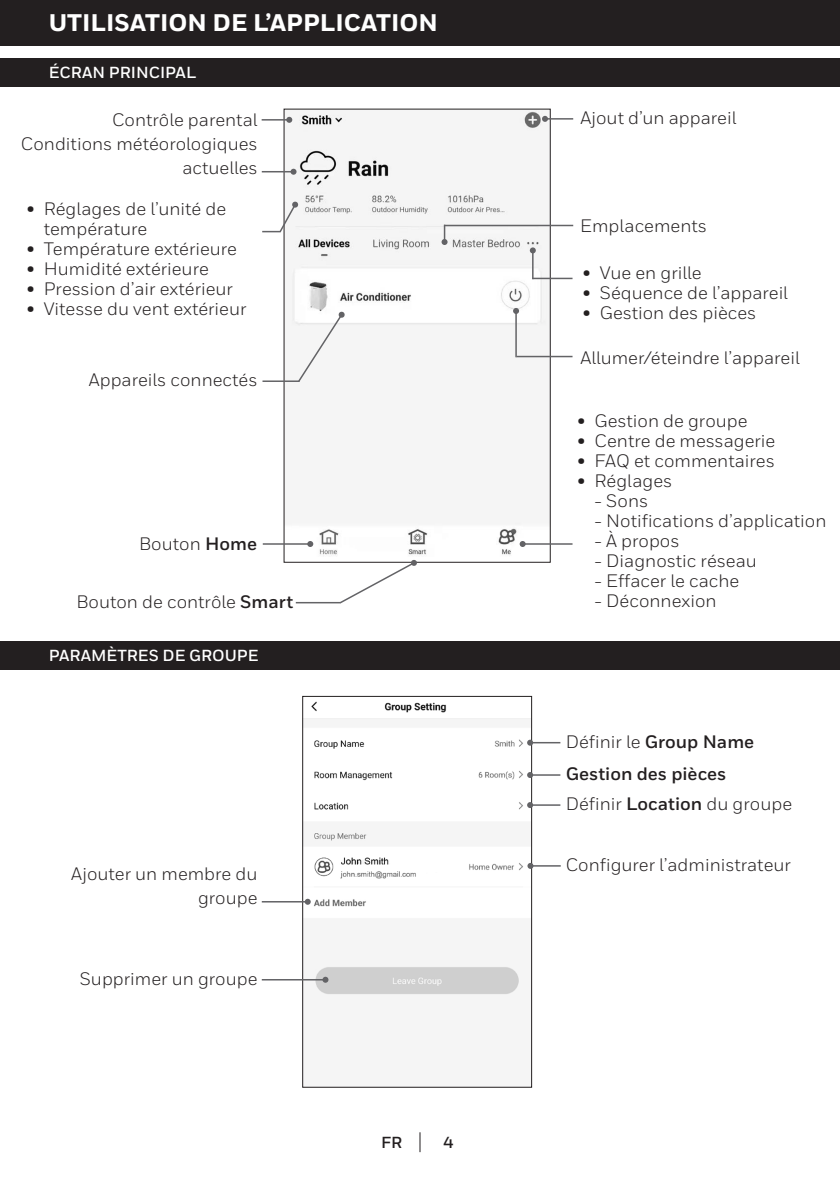
<style>
.page{position:relative;width:840px;height:1191px;background:#fff}
.page>*{position:absolute;margin:0;border:0;box-sizing:border-box;transform-origin:0 0}
.t1{font:800 24px "Honeywell Sans";color:#fff}
.Bullet_Point_Chinese{font:18px/20px "Honeywell Sans";color:#231f20}
.t2{font:700 18px "Honeywell Sans";color:#231f20}
.t3{font:700 16px "Honeywell Sans";color:#fff}
.t4{font:700 16px "Honeywell Sans";color:#231f20}
.s1{font-weight:700}
</style>
<div class="page">
<img style="left:285px;top:111px;width:263px;height:444px">
<img style="left:304px;top:701px;width:225px;height:294px">
<div style="left:302px;top:696px;width:229px;height:391px;border:1px solid #231f20"></div>
<svg style="left:419px;top:1132px;width:1px;height:20px"></svg>
<div style="left:0;top:0;width:839px;height:45px;background:#231f20"></div>
<div style="left:0;top:58px;width:839px;height:28px;background:#231f20"></div>
<hr style="left:295px;top:602px;width:45px;height:1px;background:#636366">
<hr style="left:522px;top:543px;width:50px;height:2px;background:#636366">
<svg style="left:519px;top:541px;width:6px;height:6px"></svg>
<hr style="left:544px;top:118px;width:29px;height:2px;background:#636366">
<svg style="left:541px;top:116px;width:6px;height:6px"></svg>
<svg style="left:441px;top:225px;width:6px;height:20px"></svg>
<hr style="left:443px;top:225px;width:130px;height:1px;background:#636366">
<hr style="left:531px;top:250px;width:2px;height:29px;background:#636366">
<svg style="left:529px;top:247px;width:6px;height:6px"></svg>
<hr style="left:515px;top:311px;width:1px;height:46px;background:#636366">
<svg style="left:513px;top:308px;width:6px;height:6px"></svg>
<hr style="left:532px;top:278px;width:40px;height:1px;background:#636366">
<hr style="left:516px;top:356px;width:56px;height:1px;background:#636366">
<svg style="left:262px;top:201px;width:36px;height:33px"></svg>
<hr style="left:262px;top:543px;width:48px;height:2px;background:#636366">
<svg style="left:307px;top:541px;width:6px;height:6px"></svg>
<svg style="left:338px;top:560px;width:79px;height:44px"></svg>
<svg style="left:296px;top:311px;width:49px;height:72px"></svg>
<hr style="left:262px;top:380px;width:37px;height:2px;background:#636366">
<hr style="left:261px;top:979px;width:64px;height:1px;background:#636366">
<svg style="left:322px;top:976px;width:6px;height:6px"></svg>
<hr style="left:261px;top:901px;width:46px;height:1px;background:#636366">
<svg style="left:304px;top:898px;width:6px;height:6px"></svg>
<hr style="left:530px;top:804px;width:30px;height:2px;background:#636366">
<svg style="left:527px;top:802px;width:6px;height:6px"></svg>
<hr style="left:530px;top:774px;width:30px;height:1px;background:#636366">
<svg style="left:527px;top:772px;width:6px;height:6px"></svg>
<hr style="left:530px;top:742px;width:30px;height:1px;background:#636366">
<svg style="left:527px;top:739px;width:6px;height:6px"></svg>
<div style="left:0;top:641px;width:839px;height:28px;background:#231f20"></div>
<hr style="left:261px;top:119px;width:28px;height:2px;background:#636366">
<svg style="left:286px;top:117px;width:6px;height:6px"></svg>
<hr style="left:261px;top:171px;width:32px;height:1px;background:#636366">
<svg style="left:290px;top:169px;width:6px;height:6px"></svg>
<hr style="left:530px;top:865px;width:30px;height:1px;background:#636366">
<svg style="left:527px;top:863px;width:6px;height:6px"></svg>
<p class="t1" style="left:49px;top:8px;width:390px">UTILISATION DE L’APPLICATION</p>
<p class="t3" style="left:49px;top:62px;width:149px">ÉCRAN PRINCIPAL</p>
<p class="Bullet_Point_Chinese" style="left:112px;top:110px;width:147px">Contrôle parental</p>
<p class="Bullet_Point_Chinese" style="left:21px;top:134px;width:238px">Conditions météorologiques</p>
<p class="Bullet_Point_Chinese" style="left:182px;top:158px;width:77px">actuelles</p>
<p class="Bullet_Point_Chinese" style="left:44px;top:198px;width:184px;text-indent:-17px"><span class="s1">•</span> Réglages de l’unité de température</p>
<p class="Bullet_Point_Chinese" style="left:27px;top:238px;width:212px"><span class="s1">•</span> Température extérieure</p>
<p class="Bullet_Point_Chinese" style="left:27px;top:258px;width:183px"><span class="s1">•</span> Humidité extérieure</p>
<p class="Bullet_Point_Chinese" style="left:27px;top:278px;width:207px"><span class="s1">•</span> Pression d’air extérieur</p>
<p class="Bullet_Point_Chinese" style="left:27px;top:298px;width:221px"><span class="s1">•</span> Vitesse du vent extérieur</p>
<p class="Bullet_Point_Chinese" style="left:89px;top:369px;width:170px">Appareils connectés</p>
<p class="Bullet_Point_Chinese" style="left:139px;top:534px;width:119px">Bouton <span class="s1">Home</span></p>
<p class="Bullet_Point_Chinese" style="left:580px;top:108px;width:157px">Ajout d’un appareil</p>
<p class="Bullet_Point_Chinese" style="left:580px;top:215px;width:128px">Emplacements</p>
<p class="Bullet_Point_Chinese" style="left:582px;top:263px;width:120px"><span class="s1">•</span> Vue en grille</p>
<p class="Bullet_Point_Chinese" style="left:582px;top:283px;width:206px"><span class="s1">•</span> Séquence de l’appareil</p>
<p class="Bullet_Point_Chinese" style="left:582px;top:303px;width:175px"><span class="s1">•</span> Gestion des pièces</p>
<p class="Bullet_Point_Chinese" style="left:580px;top:348px;width:221px">Allumer/éteindre l’appareil</p>
<p class="Bullet_Point_Chinese" style="left:577px;top:411px;width:171px"><span class="s1">•</span> Gestion de groupe</p>
<p class="Bullet_Point_Chinese" style="left:577px;top:431px;width:199px"><span class="s1">•</span> Centre de messagerie</p>
<p class="Bullet_Point_Chinese" style="left:577px;top:451px;width:199px"><span class="s1">•</span> FAQ et commentaires</p>
<p class="Bullet_Point_Chinese" style="left:577px;top:471px;width:96px"><span class="s1">•</span> Réglages</p>
<p class="Bullet_Point_Chinese" style="left:594px;top:491px;width:55px">- Sons</p>
<p class="Bullet_Point_Chinese" style="left:594px;top:511px;width:233px">- Notifications d’application</p>
<p class="Bullet_Point_Chinese" style="left:594px;top:531px;width:86px">- À propos</p>
<p class="Bullet_Point_Chinese" style="left:594px;top:551px;width:164px">- Diagnostic réseau</p>
<p class="Bullet_Point_Chinese" style="left:594px;top:571px;width:146px">- Effacer le cache</p>
<p class="Bullet_Point_Chinese" style="left:76px;top:592px;width:218px">Bouton de contrôle <span class="s1">Smart</span></p>
<p class="Bullet_Point_Chinese" style="left:594px;top:591px;width:123px">- Déconnexion</p>
<p class="t3" style="left:49px;top:645px;width:211px">PARAMÈTRES DE GROUPE</p>
<p class="Bullet_Point_Chinese" style="left:71px;top:864px;width:188px">Ajouter un membre du</p>
<p class="Bullet_Point_Chinese" style="left:198px;top:888px;width:61px">groupe</p>
<p class="Bullet_Point_Chinese" style="left:80px;top:969px;width:179px">Supprimer un groupe</p>
<p class="t4" style="left:381px;top:1132px;width:22px">FR</p>
<p class="t4" style="left:443px;top:1132px;width:11px">4</p>
<p class="Bullet_Point_Chinese" style="left:565px;top:731px;width:190px">Définir le <span class="s1">Group Name</span></p>
<p class="t2" style="left:565px;top:763px;width:162px">Gestion des pièces</p>
<p class="Bullet_Point_Chinese" style="left:565px;top:794px;width:228px">Définir <span class="s1">Location</span> du groupe</p>
<p class="Bullet_Point_Chinese" style="left:565px;top:854px;width:226px">Configurer l’administrateur</p>
</div>
